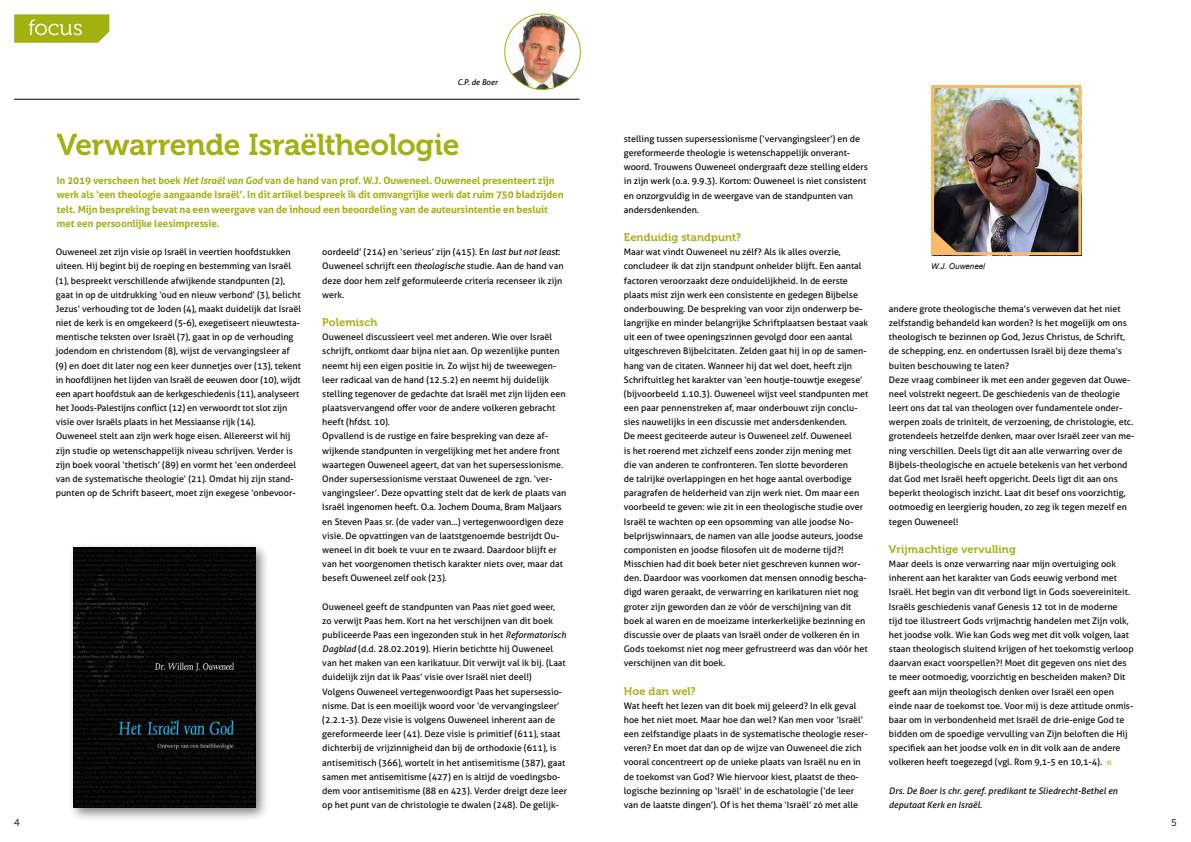
<style>
.page{position:relative;width:1191px;height:842px;background:#fff}
.page>*{position:absolute;margin:0;border:0;box-sizing:border-box;transform-origin:0 0}
.t1{font:30px "Museo 700";letter-spacing:-.015em;color:#a1b110}
.t2{font:22px "Museo 300";color:#fff}
.t3{font:11px "Museo 700";letter-spacing:.01em;color:#a1b110}
.t4{font:700 10px/14.2px "Aller";letter-spacing:-.01em;color:#a1b110}
.t5{font:10px "Museo 300";color:#000}
.t6{font:9px/14.2px "Aller";color:#000}
.t7{font:italic 9px/14.2px "Aller";color:#000}
.t8{font:italic 8px "Arial";color:#000}
.t9{font:italic 8px "Aller";color:#000}
.s1{font-style:italic}
.s2{color:#a1b110}
</style>
<div class="page">
<img style="left:505px;top:14px;width:75px;height:76px;border-radius:38px">
<div style="left:504px;top:13px;width:77px;height:77px;border:1px solid #a1b110;border-radius:50%"></div>
<hr style="left:14px;top:99px;width:565px;height:1px;background:#000">
<svg style="left:14px;top:14px;width:95px;height:29px;background:#a5b41a"></svg>
<div style="left:67px;top:542px;width:202px;height:280px;background:#000;opacity:.5"></div>
<img style="left:73px;top:548px;width:182px;height:260px">
<img style="left:935px;top:89px;width:142px;height:162px">
<div style="left:931px;top:85px;width:150px;height:170px;border:3px solid #f9bb67"></div>
<svg style="left:933px;top:231px;width:24px;height:22px"></svg>
<h2 class="t2" style="left:28px;top:15px;width:56px">focus</h2>
<p class="t9" style="left:457px;top:77px;width:42px">C.P. de Boer</p>
<h1 class="t1" style="left:57px;top:128px;width:404px">Verwarrende Israëltheologie</h1>
<p class="t4" style="left:57px;top:174px;width:508px">In 2019 verscheen het boek <span class="s1">Het Israël van God</span> van de hand van prof. W.J. Ouweneel. Ouweneel presenteert zijn werk als ‘een theologie aangaande Israël’. In dit artikel bespreek ik dit omvangrijke werk dat ruim 750 bladzijden telt. Mijn bespreking bevat na een weergave van de inhoud een beoordeling van de auteursintentie en besluit met een persoonlijke leesimpressie.</p>
<p class="t6" style="left:56px;top:245px;width:247px">Ouweneel zet zijn visie op Israël in veertien hoofdstukken uiteen. Hij begint bij de roeping en bestemming van Israël (1), bespreekt verschillende afwijkende standpunten (2), gaat in op de uitdrukking ‘oud en nieuw verbond’ (3), belicht Jezus’ verhouding tot de Joden (4), maakt duidelijk dat Israël niet de kerk is en omgekeerd (5-6), exegetiseert nieuwtesta&shy;mentische teksten over Israël (7), gaat in op de verhouding jodendom en christendom (8), wijst de vervangingsleer af (9) en doet dit later nog een keer dunnetjes over (13), tekent in hoofdlijnen het lijden van Israël de eeuwen door (10), wijdt een apart hoofdstuk aan de kerkgeschiedenis (11), analyseert het Joods-Palestijns conflict (12) en verwoordt tot slot zijn visie over Israëls plaats in het Messiaanse rijk (14).<br>Ouweneel stelt aan zijn werk hoge eisen. Allereerst wil hij zijn studie op wetenschappelijk niveau schrijven. Verder is zijn boek vooral ‘thetisch’ (89) en vormt het ‘een onderdeel van de systematische theologie’ (21). Omdat hij zijn stand&shy;punten op de Schrift baseert, moet zijn exegese ‘onbevoor-</p>
<p class="t6" style="left:322px;top:245px;width:243px">oordeeld’ (214) en ‘serieus’ zijn (415). En <span class="s1">last but not least</span>:<br>Ouweneel schrijft een <span class="s1">theologische</span> studie. Aan de hand van deze door hem zelf geformuleerde criteria recenseer ik zijn werk.</p>
<p class="t3" style="left:322px;top:316px;width:57px">Polemisch</p>
<p class="t6" style="left:322px;top:330px;width:246px">Ouweneel discussieert veel met anderen. Wie over Israël schrijft, ontkomt daar bijna niet aan. Op wezenlijke punten neemt hij een eigen positie in. Zo wijst hij de tweewegen&shy;leer radicaal van de hand (12.5.2) en neemt hij duidelijk stelling tegenover de gedachte dat Israël met zijn lijden een plaatsvervangend offer voor de andere volkeren gebracht heeft (hfdst. 10).<br>Opvallend is de rustige en faire bespreking van deze af&shy;wijkende standpunten in vergelijking met het andere front waartegen Ouweneel ageert, dat van het supersessionisme.<br>Onder supersessionisme verstaat Ouweneel de zgn. ‘ver&shy;vangingsleer’. Deze opvatting stelt dat de kerk de plaats van Israël ingenomen heeft. O.a. Jochem Douma, Bram Maljaars en Steven Paas sr. (de vader van...) vertegenwoordigen deze visie. De opvattingen van de laatstgenoemde bestrijdt Ou&shy;weneel in dit boek te vuur en te zwaard. Daardoor blijft er van het voorgenomen thetisch karakter niets over, maar dat beseft Ouweneel zelf ook (23).</p>
<p class="t6" style="left:322px;top:599px;width:246px">Ouweneel geeft de standpunten van Paas niet goed weer,<br>zo verwijt Paas hem. Kort na het verschijnen van dit boek publiceerde Paas een ingezonden stuk in het <span class="s1">Reformatorisch Dagblad</span> (d.d. 28.02.2019). Hierin betichtte hij Ouweneel van het maken van een karikatuur. Dit verwijt val ik bij. (Laat duidelijk zijn dat ik Paas’ visie over Israël niet deel!)<br>Volgens Ouweneel vertegenwoordigt Paas het supersessio&shy;nisme. Dat is een moeilijk woord voor ‘de vervangingsleer’ (2.2.1-3). Deze visie is volgens Ouweneel inherent aan de gereformeerde leer (41). Deze visie is primitief (611), staat dichterbij de vrijzinnigheid dan bij de orthodoxie (611), is antisemitisch (366), wortelt in het antisemitisme (387), gaat samen met antisemitisme (427) en is altijd de voedingsbo&shy;dem voor antisemitisme (88 en 423). Verder dreigt deze leer op het punt van de christologie te dwalen (248). De gelijk-</p>
<p class="t6" style="left:624px;top:131px;width:246px">stelling tussen supersessionisme (‘vervangingsleer’) en de gereformeerde theologie is wetenschappelijk onverant&shy;woord. Trouwens Ouweneel ondergraaft deze stelling elders in zijn werk (o.a. 9.9.3). Kortom: Ouweneel is niet consistent en onzorgvuldig in de weergave van de standpunten van andersdenkenden.</p>
<p class="t3" style="left:624px;top:231px;width:119px">Eenduidig standpunt?</p>
<p class="t6" style="left:624px;top:245px;width:246px">Maar wat vindt Ouweneel nu zélf? Als ik alles overzie, concludeer ik dat zijn standpunt onhelder blijft. Een aantal factoren veroorzaakt deze onduidelijkheid. In de eerste plaats mist zijn werk een consistente en gedegen Bijbelse onderbouwing. De bespreking van voor zijn onderwerp be&shy;langrijke en minder belangrijke Schriftplaatsen bestaat vaak uit een of twee openingszinnen gevolgd door een aantal uitgeschreven Bijbelcitaten. Zelden gaat hij in op de samen&shy;hang van de citaten. Wanneer hij dat wel doet, heeft zijn Schriftuitleg het karakter van ‘een houtje-touwtje exegese’ (bijvoorbeeld 1.10.3). Ouweneel wijst veel standpunten met een paar pennenstreken af, maar onderbouwt zijn conclu&shy;sies nauwelijks in een discussie met andersdenkenden.<br>De meest geciteerde auteur is Ouweneel zelf. Ouweneel<br>is het roerend met zichzelf eens zonder zijn mening met<br>die van anderen te confronteren. Ten slotte bevorderen<br>de talrijke overlappingen en het hoge aantal overbodige paragrafen de helderheid van zijn werk niet. Om maar een voorbeeld te geven: wie zit in een theologische studie over Israël te wachten op een opsomming van alle joodse No&shy;belprijswinnaars, de namen van alle joodse auteurs, joodse componisten en joodse filosofen uit de moderne tijd?!<br>Misschien had dit boek beter niet geschreven kunnen wor&shy;den. Daardoor was voorkomen dat mensen onnodig bescha&shy;digd waren geraakt, de verwarring en karikaturen niet nog groter zijn geworden dan ze vóór de verschijning van dit boek al waren en de moeizame interkerkelijke bezinning en discussie over de plaats van Israël onder de volkeren én in Gods toekomst niet nog meer gefrustreerd was dan vóór het verschijnen van dit boek.</p>
<p class="t3" style="left:624px;top:685px;width:73px">Hoe dan wel?</p>
<p class="t6" style="left:624px;top:698px;width:245px">Wat heeft het lezen van dit boek mij geleerd? In elk geval hoe het niet moet. Maar hoe dan wel? Kan men voor ‘Israël’ een zelfstandige plaats in de systematische theologie reser&shy;veren? En moet dat dan op de wijze van Ouweneel die zich vooral concentreert op de unieke plaats van Israël nu en in de toekomst van God? Wie hiervoor kiest, plaatst de theo&shy;logische bezinning op ‘Israël’ in de eschatologie (‘de leer van de laatste dingen’). Of is het thema ‘Israël’ zó met alle</p>
<p class="t8" style="left:931px;top:261px;width:55px">W.J. Ouweneel</p>
<p class="t6" style="left:889px;top:302px;width:247px">andere grote theologische thema’s verweven dat het niet zelfstandig behandeld kan worden? Is het mogelijk om ons theologisch te bezinnen op God, Jezus Christus, de Schrift, de schepping, enz. en ondertussen Israël bij deze thema’s buiten beschouwing te laten?<br>Deze vraag combineer ik met een ander gegeven dat Ouwe&shy;neel volstrekt negeert. De geschiedenis van de theologie leert ons dat tal van theologen over fundamentele onder&shy;werpen zoals de triniteit, de verzoening, de christologie, etc. grotendeels hetzelfde denken, maar over Israël zeer van me&shy;ning verschillen. Deels ligt dit aan alle verwarring over de Bijbels-theologische en actuele betekenis van het verbond dat God met Israël heeft opgericht. Deels ligt dit aan ons beperkt theologisch inzicht. Laat dit besef ons voorzichtig, ootmoedig en leergierig houden, zo zeg ik tegen mezelf en tegen Ouweneel!</p>
<p class="t3" style="left:889px;top:543px;width:128px">Vrijmachtige vervulling</p>
<p class="t6" style="left:889px;top:557px;width:246px">Maar deels is onze verwarring naar mijn overtuiging ook inherent aan het karakter van Gods eeuwig verbond met Israël. Het begin van dit verbond ligt in Gods soevereiniteit.<br>Israëls geschiedenis vanaf Genesis 12 tot in de moderne<br>tijd toe illustreert Gods vrijmachtig handelen met Zijn volk, het joodse volk. Wie kan Gods weg met dit volk volgen, laat staan theologisch sluitend krijgen of het toekomstig verloop daarvan exact voorspellen?! Moet dit gegeven ons niet des te meer ootmoedig, voorzichtig en bescheiden maken? Dit geeft aan mijn theologisch denken over Israël een open einde naar de toekomst toe. Voor mij is deze attitude onmis&shy;baar om in verbondenheid met Israël de drie-enige God te bidden om de spoedige vervulling van Zijn beloften die Hij specifiek aan het joodse volk en in dit volk aan de andere volkeren heeft toegezegd (vgl. Rom 9,1-5 en 10,1-4). <span class="s2">«</span></p>
<p class="t7" style="left:889px;top:783px;width:230px">Drs. De Boer is chr. geref. predikant te Sliedrecht-Bethel en deputaat Kerk en Israël.</p>
<p class="t5" style="left:14px;top:817px;width:7px">4</p>
<p class="t5" style="left:1171px;top:817px;width:7px">5</p>
</div>
